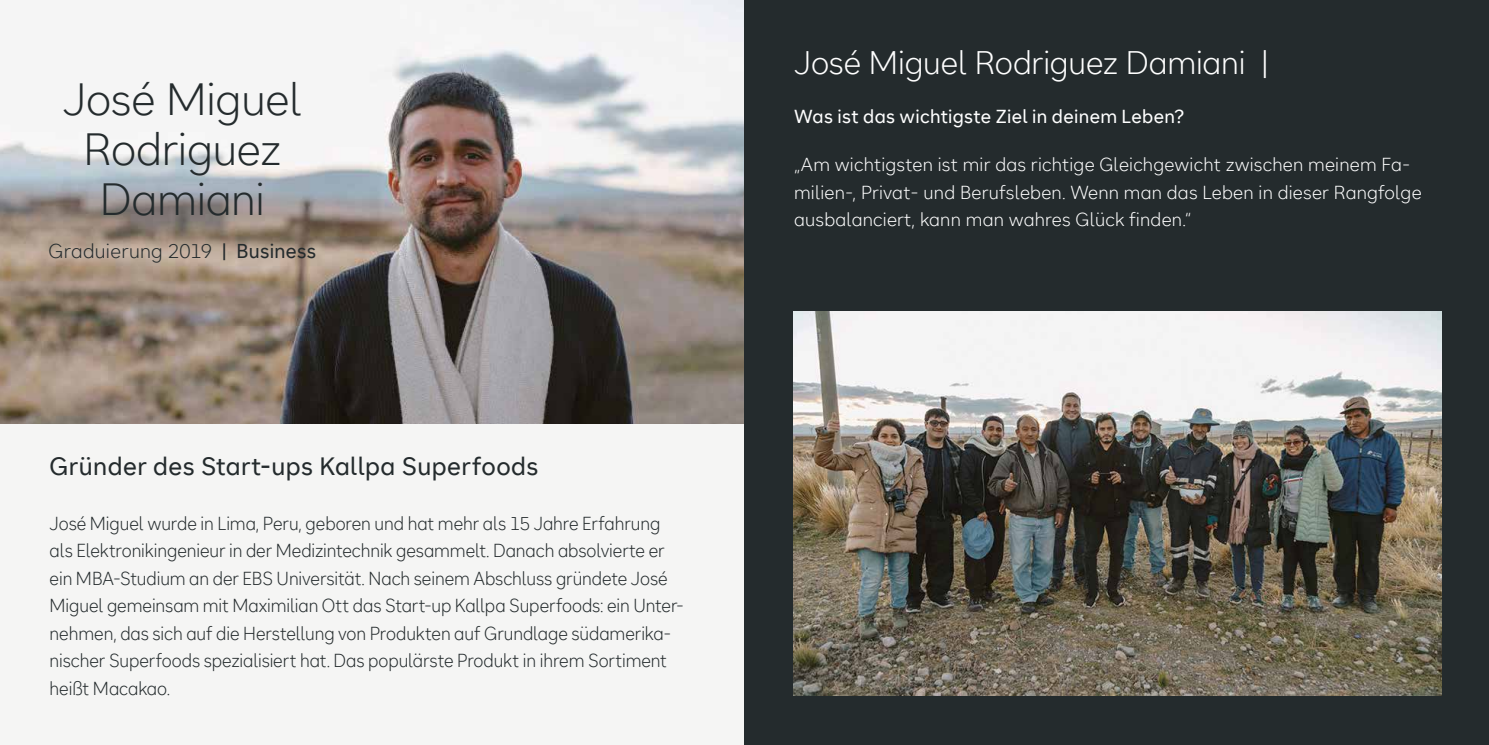
<style>
.page{position:relative;width:1489px;height:745px;background:#fff}
.page>*{position:absolute;margin:0;border:0;box-sizing:border-box;transform-origin:0 0}
.t1{font:300 45px/50px "SRH Text";letter-spacing:-.005em;color:#242b2d;text-align:center}
.t2{font:300 32.5px "SRH Text";letter-spacing:-.005em;color:#fff}
.t3{font:25px "SRH Text";letter-spacing:.015em;color:#242b2d}
.t4{font:300 20px "SRH Text";letter-spacing:.01em;color:#242b2d}
.t5{font:300 18.75px/27.5px "SRH Text";letter-spacing:-.005em;color:#242b2d;scale:.95 1}
.t6{font:300 18.75px/27.5px "SRH Text";letter-spacing:.01em;color:#fff}
.t7{font:18.75px "SRH Text";letter-spacing:.015em;color:#fff}
.s1{font-weight:400}
</style>
<div class="page">
<div style="left:0;top:0;width:749px;height:744px;background:#f5f5f4"></div>
<img style="left:0;top:0;width:744px;height:423px">
<div style="left:744px;top:0;width:744px;height:744px;background:#242b2d"></div>
<img style="left:793px;top:311px;width:647px;height:383px">
<h1 class="t1" style="left:63px;top:74px;width:240px">José Miguel<br>Rodriguez<br>Damiani</h1>
<p class="t4" style="left:49px;top:239px;width:269px">Graduierung 2019 <span class="s1">| Business</span></p>
<h3 class="t3" style="left:50px;top:451px;width:490px">Gründer des Start-ups Kallpa Superfoods</h3>
<p class="t5" style="left:50px;top:509px;width:669px">José Miguel wurde in Lima, Peru, geboren und hat mehr als 15 Jahre Erfahrung als Elektronikingenieur in der Medizintechnik gesammelt. Danach absolvierte er ein MBA-Studium an der EBS Universität. Nach seinem Abschluss gründete José Miguel gemeinsam mit Maximilian Ott das Start-up Kallpa Superfoods: ein Unter&shy;nehmen, das sich auf die Herstellung von Produkten auf Grundlage südamerika&shy;nischer Superfoods spezialisiert hat. Das populärste Produkt in ihrem Sortiment heißt Macakao.</p>
<h2 class="t2" style="left:794px;top:44px;width:476px">José Miguel Rodriguez Damiani |</h2>
<p class="t7" style="left:794px;top:105px;width:391px">Was ist das wichtigste Ziel in deinem Leben?</p>
<p class="t6" style="left:794px;top:151px;width:629px">„Am wichtigsten ist mir das richtige Gleichgewicht zwischen meinem Fa&shy;milien-, Privat- und Berufsleben. Wenn man das Leben in dieser Rangfolge ausbalanciert, kann man wahres Glück finden.“</p>
</div>
